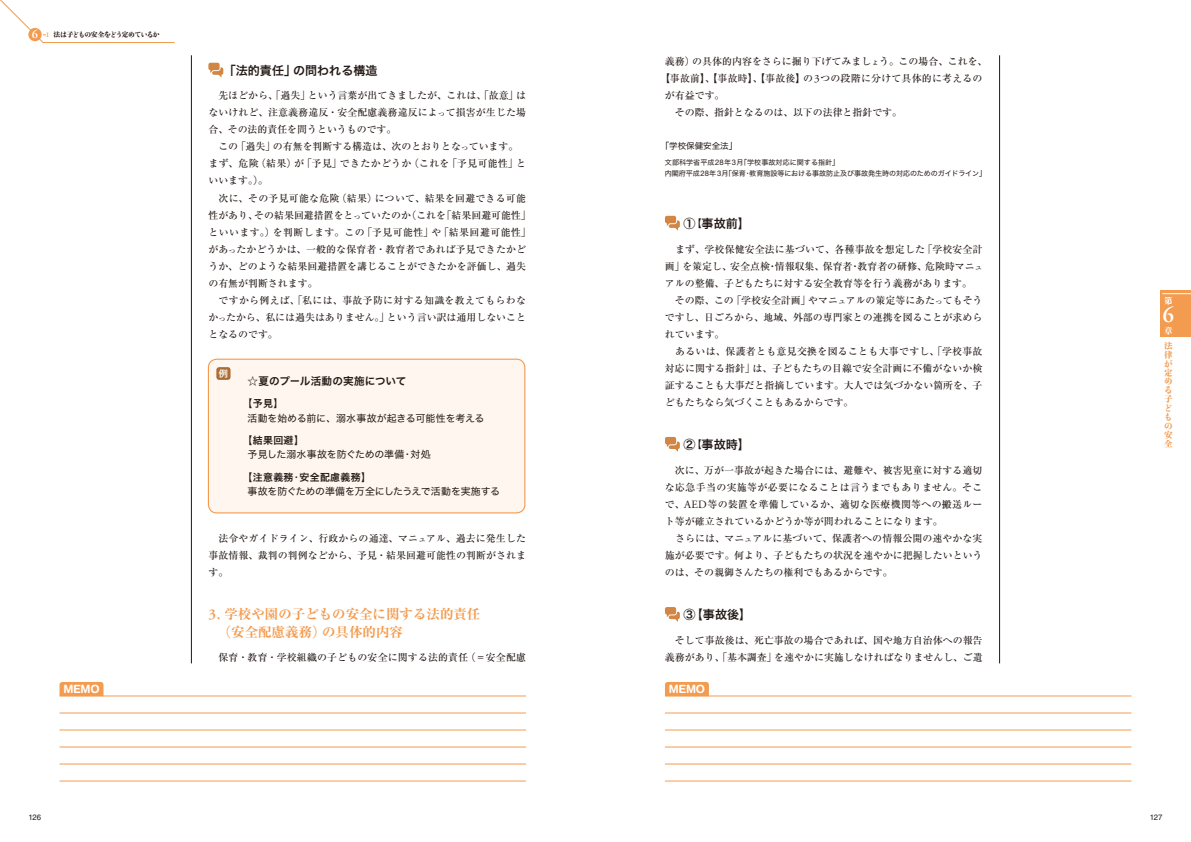
<style>
.page{position:relative;width:1191px;height:842px;background:#fff}
.page>*{position:absolute;margin:0;border:0;box-sizing:border-box;transform-origin:0 0}
.t1{font:600 22.7px "Adobe Garamond Pro";color:#fff}
.t2{font:700 expanded 13.5px/17.7px "Ryumin Pro";color:#f39b4f}
.t3{font:12px "Hira Kaku Pro W6";color:#231916}
.t4{font:700 11.3px "Helvetica Rounded";letter-spacing:-.025em;color:#fff}
.t5{font:10.6px "Hira Kaku Pro W6";letter-spacing:.01em;color:#231916}
.t6{font:500 9.9px/17px "Ryumin Pro";letter-spacing:.005em;color:#231916}
.t7{font:9.9px "Hira Kaku Std W4";letter-spacing:-.005em;color:#231916}
.t8{font:9.9px "Hira Kaku Pro W6";letter-spacing:.03em;color:#231916}
.t9{font:9.9px "Shin Go Pro";color:#231916}
.t10{font:9.2px "Hira Kaku Pro W6";color:#fff}
.t11{font:8.5px "Hira Kaku Std W4";color:#231916}
.t12{font:800 8.5px/9px "Tsuku Min Pro";color:#f39b4f}
.t13{font:8.5px/8.8px "Yutuki 36 PK Std W8";color:#f39b4f}
.t14{font:800 8.5px "Tsuku Min Pro";color:#fff}
.t15{font:7.8px "Helvetica LT Std";letter-spacing:-.015em;color:#231916}
.t16{font:7.1px/11.3px "Hira Kaku Std W4";letter-spacing:-.01em;color:#231916}
.t17{font:6.7px "Yutuki 36 PK Std W8";letter-spacing:-.115em;color:#231916}
.s1{font-family:"Adobe Garamond Pro";font-weight:600;font-size:12.1px;color:#fff}
.s2{font-family:"Adobe Garamond Pro";font-weight:600;font-size:7.2px;color:#f39b4f}
.s3{font-family:"Tsuku Min Pro";font-weight:800}
.s4{font-family:"Shin Go Pro";font-weight:500}
.s5{font-family:"Shin Go Pro";font-weight:300}
.s6{font-size:7.7px}
.s7{font-family:"Shin Go Pro"}
.s8{font-family:"Hira Kaku Pro W6"}
.s9{font-family:"Adobe Garamond";font-weight:600;font-stretch:normal;font-size:15.1px}
.s10{font-family:"Shin Go Pro";font-weight:300;font-stretch:normal}
.s11{font-family:"Adobe Garamond";font-weight:400;font-size:11.1px}
.s12{font-family:"Helvetica Neue LT Std";font-size:7.7px}
.s13{font-family:"Ryumin Pro";font-weight:500;font-size:9.9px}
</style>
<div class="page">
<svg style="left:0;top:0;width:175px;height:43px"></svg>
<svg style="left:208px;top:63px;width:15px;height:15px"></svg>
<div style="left:208px;top:359px;width:317px;height:154px;background:#fff7ef;border-radius:9px"></div>
<div style="left:208px;top:359px;width:317px;height:154px;border:1px solid #f39b4f;border-radius:9px"></div>
<div style="left:216px;top:367px;width:14px;height:13px;background:#ac6d35;border-radius:3px"></div>
<svg style="left:665px;top:216px;width:15px;height:15px"></svg>
<svg style="left:665px;top:437px;width:15px;height:15px"></svg>
<svg style="left:665px;top:607px;width:15px;height:15px"></svg>
<div style="left:1159px;top:291px;width:32px;height:46px;background:#f39b4f"></div>
<svg style="left:1162px;top:293px;width:29px;height:1px"></svg>
<hr style="left:191px;top:55px;width:1px;height:608px;background:#231916">
<hr style="left:999px;top:55px;width:1px;height:608px;background:#231916">
<svg style="left:665px;top:682px;width:44px;height:14px"></svg>
<hr style="left:665px;top:696px;width:466px;height:1px;background:#f39b4f">
<hr style="left:665px;top:713px;width:466px;height:1px;background:#f39b4f">
<hr style="left:665px;top:730px;width:466px;height:1px;background:#f39b4f">
<hr style="left:665px;top:747px;width:466px;height:1px;background:#f39b4f">
<hr style="left:665px;top:764px;width:466px;height:1px;background:#f39b4f">
<hr style="left:665px;top:781px;width:466px;height:1px;background:#f39b4f">
<svg style="left:60px;top:682px;width:43px;height:14px"></svg>
<hr style="left:60px;top:696px;width:466px;height:1px;background:#f39b4f">
<hr style="left:60px;top:713px;width:466px;height:1px;background:#f39b4f">
<hr style="left:60px;top:730px;width:466px;height:1px;background:#f39b4f">
<hr style="left:60px;top:747px;width:466px;height:1px;background:#f39b4f">
<hr style="left:60px;top:764px;width:466px;height:1px;background:#f39b4f">
<hr style="left:60px;top:781px;width:466px;height:1px;background:#f39b4f">
<p class="t17" style="left:32px;top:30px;width:129px"><span class="s1">6</span> <span class="s2">1</span> <span class="s3">法</span>は<span class="s3">子</span>どもの<span class="s3">安全</span>をどう<span class="s3">定</span>めているか</p>
<p class="t3" style="left:224px;top:59px;width:155px"><span class="s4">「</span>法的責任<span class="s4">」</span>の問われる構造</p>
<p class="t6" style="left:208px;top:87px;width:324px">　先ほどから、<span class="s5">「</span>過失<span class="s5">」</span>という言葉が出てきましたが、これは、<span class="s5">「</span>故意<span class="s5">」</span>はないけれど、注意義務違反・安全配慮義務違反によ<span class="s6">っ</span>て損害が生じた場合、その法的責任を問うというものです。<br>　この<span class="s5">「</span>過失<span class="s5">」</span>の有無を判断する構造は、次のとおりとな<span class="s6">っ</span>ています。<br>まず、危険<span class="s5">（</span>結果<span class="s5">）</span>が<span class="s5">「</span>予見<span class="s5">」</span>できたかどうか<span class="s5">（</span>これを<span class="s5">「</span>予見可能性<span class="s5">」</span>といいます。<span class="s5">）</span>。<br>　次に、その予見可能な危険<span class="s5">（</span>結果<span class="s5">）</span>について、結果を回避できる可能性があり、その結果回避措置をと<span class="s6">っ</span>ていたのか<span class="s5">（</span>これを<span class="s5">「</span>結果回避可能性<span class="s5">」</span>といいます。<span class="s5">）</span>を判断します。この<span class="s5">「</span>予見可能性<span class="s5">」</span>や<span class="s5">「</span>結果回避可能性<span class="s5">」</span>があ<span class="s6">っ</span>たかどうかは、一般的な保育者・教育者であれば予見できたかどうか、どのような結果回避措置を講じることができたかを評価し、過失の有無が判断されます。<br>　ですから例えば、<span class="s5">「</span>私には、事故予防に対する知識を教えてもらわなか<span class="s6">っ</span>たから、私には過失はありません。<span class="s5">」</span>という言い訳は通用しないこととなるのです。</p>
<p class="t5" style="left:247px;top:371px;width:160px"><span class="s7">☆</span>夏のプール活動の実施について</p>
<p class="t9" style="left:243px;top:395px;width:42px">【<span class="s8">予見</span>】</p>
<p class="t7" style="left:247px;top:410px;width:238px">活動を始める前に<span class="s7">、</span>溺水事故が起きる可能性を考える</p>
<p class="t8" style="left:243px;top:432px;width:63px"><span class="s7">【</span>結果回避<span class="s7">】</span></p>
<p class="t7" style="left:247px;top:447px;width:184px">予見した溺水事故を防ぐための準備<span class="s7">・</span>対処</p>
<p class="t8" style="left:243px;top:468px;width:130px"><span class="s7">【</span>注意義務<span class="s7">・</span>安全配慮義務<span class="s7">】</span></p>
<p class="t7" style="left:247px;top:484px;width:254px">事故を防ぐための準備を万全にしたうえで活動を実施する</p>
<p class="t10" style="left:219px;top:365px;width:11px">例</p>
<p class="t6" style="left:208px;top:529px;width:319px;text-align:justify">　法令やガイドライン、行政からの通達、マニ<span class="s6">ュ</span>アル、過去に発生した事故情報、裁判の判例などから、予見・結果回避可能性の判断がされます。</p>
<h2 class="t2" style="left:218px;top:604px;width:264px;text-indent:-9px"><span class="s9">3.</span> 学校や園の子どもの安全に関する法的責任<span class="s10">（</span>安全配慮義務<span class="s10">）</span>の具体的内容</h2>
<p class="t6" style="left:208px;top:648px;width:319px">　保育・教育・学校組織の子どもの安全に関する法的責任<span class="s5">（</span>＝安全配慮</p>
<p class="t6" style="left:665px;top:53px;width:324px">義務<span class="s5">）</span>の具体的内容をさらに掘り下げてみまし<span class="s6">ょ</span>う。この場合、これを、</p>
<p class="t6" style="left:660px;top:70px;width:324px">【事故前】、【事故時】、【事故後】の<span class="s11">3</span>つの段階に分けて具体的に考えるの</p>
<p class="t6" style="left:665px;top:87px;width:61px">が有益です。</p>
<p class="t6" style="left:665px;top:104px;width:239px">　その際、指針となるのは、以下の法律と指針です。</p>
<p class="t11" style="left:660px;top:140px;width:78px"><span class="s7">「</span>学校保健安全法<span class="s7">」</span></p>
<p class="t16" style="left:665px;top:157px;width:323px">文部科学省平成<span class="s12">28</span>年<span class="s12">3</span>月<span class="s7">「</span>学校事故対応に関する指針<span class="s7">」<br></span>内閣府平成<span class="s12">28</span>年<span class="s12">3</span>月<span class="s7">「</span>保育<span class="s7">・</span>教育施設等における事故防止及び事故発生時の対応のためのガイドライン<span class="s7">」</span></p>
<p class="t3" style="left:683px;top:212px;width:68px">①<span class="s13">【</span>事故前<span class="s7">】</span></p>
<p class="t6" style="left:665px;top:240px;width:319px">　まず、学校保健安全法に基づいて、各種事故を想定した<span class="s5">「</span>学校安全計画<span class="s5">」</span>を策定し、安全点検・情報収集、保育者・教育者の研修、危険時マニ<span class="s6">ュ</span>アルの整備、子どもたちに対する安全教育等を行う義務があります。　その際、この<span class="s5">「</span>学校安全計画<span class="s5">」</span>やマニ<span class="s6">ュ</span>アルの策定等にあた<span class="s6">っ</span>てもそうですし、日ごろから、地域、外部の専門家との連携を図ることが求められています。<br>　あるいは、保護者とも意見交換を図ることも大事ですし、<span class="s5">「</span>学校事故対応に関する指針<span class="s5">」</span>は、子どもたちの目線で安全計画に不備がないか検証することも大事だと指摘しています。大人では気づかない箇所を、子どもたちなら気づくこともあるからです。</p>
<p class="t3" style="left:683px;top:434px;width:68px">②<span class="s13">【</span>事故時<span class="s7">】</span></p>
<p class="t6" style="left:665px;top:461px;width:319px">　次に、万が一事故が起きた場合には、避難や、被害児童に対する適切な応急手当の実施等が必要になることは言うまでもありません。そこで、<span class="s11">AED</span>等の装置を準備しているか、適切な医療機関等への搬送ルート等が確立されているかどうか等が問われることになります。<br>　さらには、マニ<span class="s6">ュ</span>アルに基づいて、保護者への情報公開の速やかな実施が必要です。何より、子どもたちの状況を速やかに把握したいというのは、その親御さんたちの権利でもあるからです。</p>
<p class="t3" style="left:683px;top:604px;width:69px">③<span class="s7">【</span>事故後<span class="s7">】</span></p>
<p class="t6" style="left:665px;top:631px;width:319px">　そして事故後は、死亡事故の場合であれば、国や地方自治体への報告義務があり、<span class="s5">「</span>基本調査<span class="s5">」</span>を速やかに実施しなければなりませんし、ご遺</p>
<p class="t4" style="left:63px;top:682px;width:38px">MEMO</p>
<p class="t4" style="left:669px;top:682px;width:38px">MEMO</p>
<p class="t14" style="left:1164px;top:294px;width:10px">第</p>
<p class="t14" style="left:1164px;top:323px;width:10px">章</p>
<h1 class="t1" style="left:1162px;top:302px;width:13px">6</h1>
<p class="t12" style="left:1164px;top:341px;width:10px">法律</p>
<p class="t13" style="left:1164px;top:359px;width:10px">が</p>
<p class="t12" style="left:1164px;top:368px;width:10px">定</p>
<p class="t13" style="left:1164px;top:377px;width:9px">める</p>
<p class="t12" style="left:1164px;top:394px;width:10px">子</p>
<p class="t13" style="left:1164px;top:404px;width:9px">どもの</p>
<p class="t12" style="left:1164px;top:430px;width:10px">安全</p>
<p class="t15" style="left:28px;top:813px;width:14px">126</p>
<p class="t15" style="left:1149px;top:813px;width:14px">127</p>
</div>
